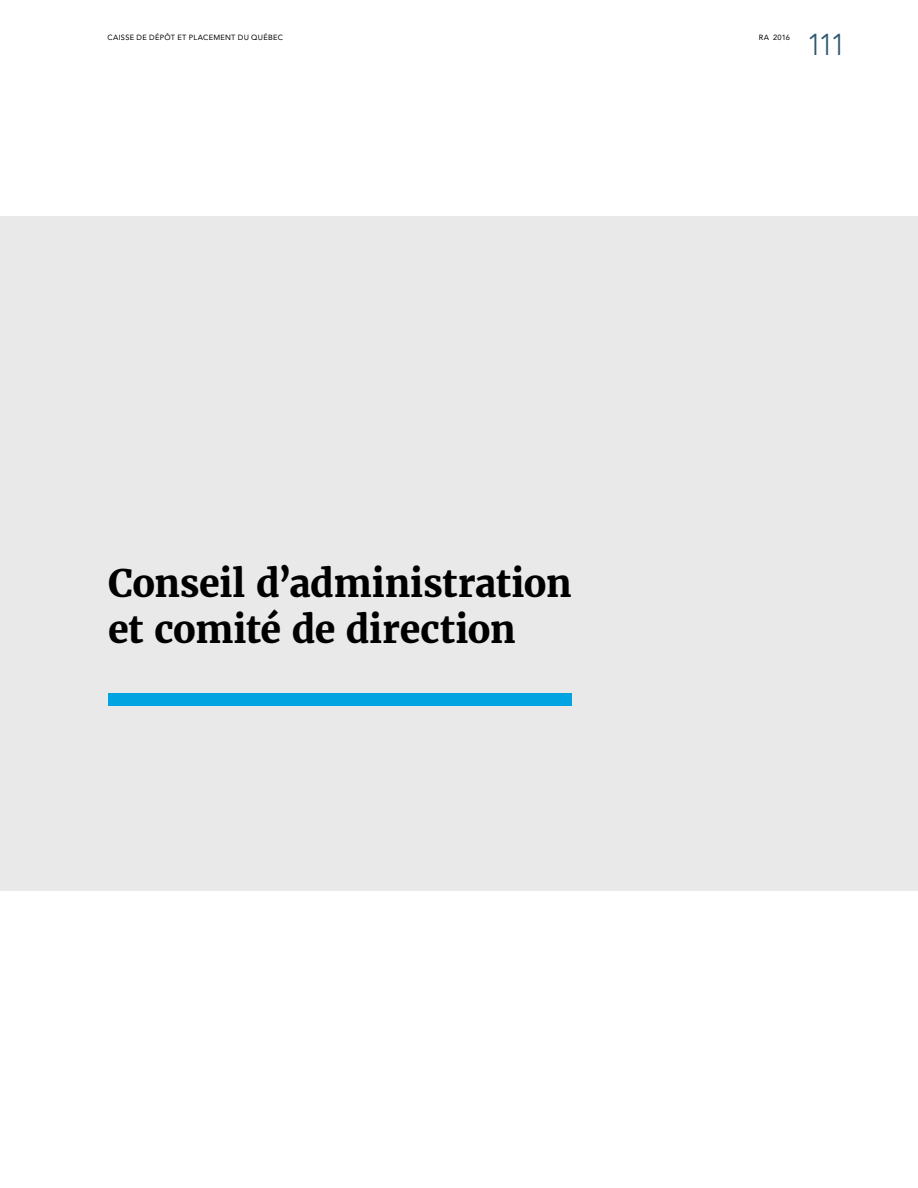
<style>
.page{position:relative;width:918px;height:1188px;background:#fff}
.page>*{position:absolute;margin:0;border:0;box-sizing:border-box;transform-origin:0 0}
.Exergues_bold_bleues{font:700 37.5px/46.5px "Merriweather";letter-spacing:-.01em;color:#000}
.Texte_folios_2014{font:300 30px "Avenir";color:#2a586f}
.Texte_folios_2014-2{font:7.5px "Avenir";letter-spacing:.035em;color:#000}
</style>
<div class="page">
<div style="left:0;top:216px;width:918px;height:675px;background:#e9e9ea"></div>
<div style="left:108px;top:693px;width:463px;height:12px;background:#00a4e0"></div>
<p class="Texte_folios_2014-2" style="left:108px;top:33px;width:177px">CAISSE DE DÉPÔT ET PLACEMENT DU QUÉBEC</p>
<p class="Texte_folios_2014" style="left:807px;top:27px;width:41px">111</p>
<p class="Texte_folios_2014-2" style="left:759px;top:33px;width:33px">RA 2016</p>
<p class="Exergues_bold_bleues" style="left:108px;top:559px;width:465px">Conseil d’administration et comité de direction</p>
</div>
